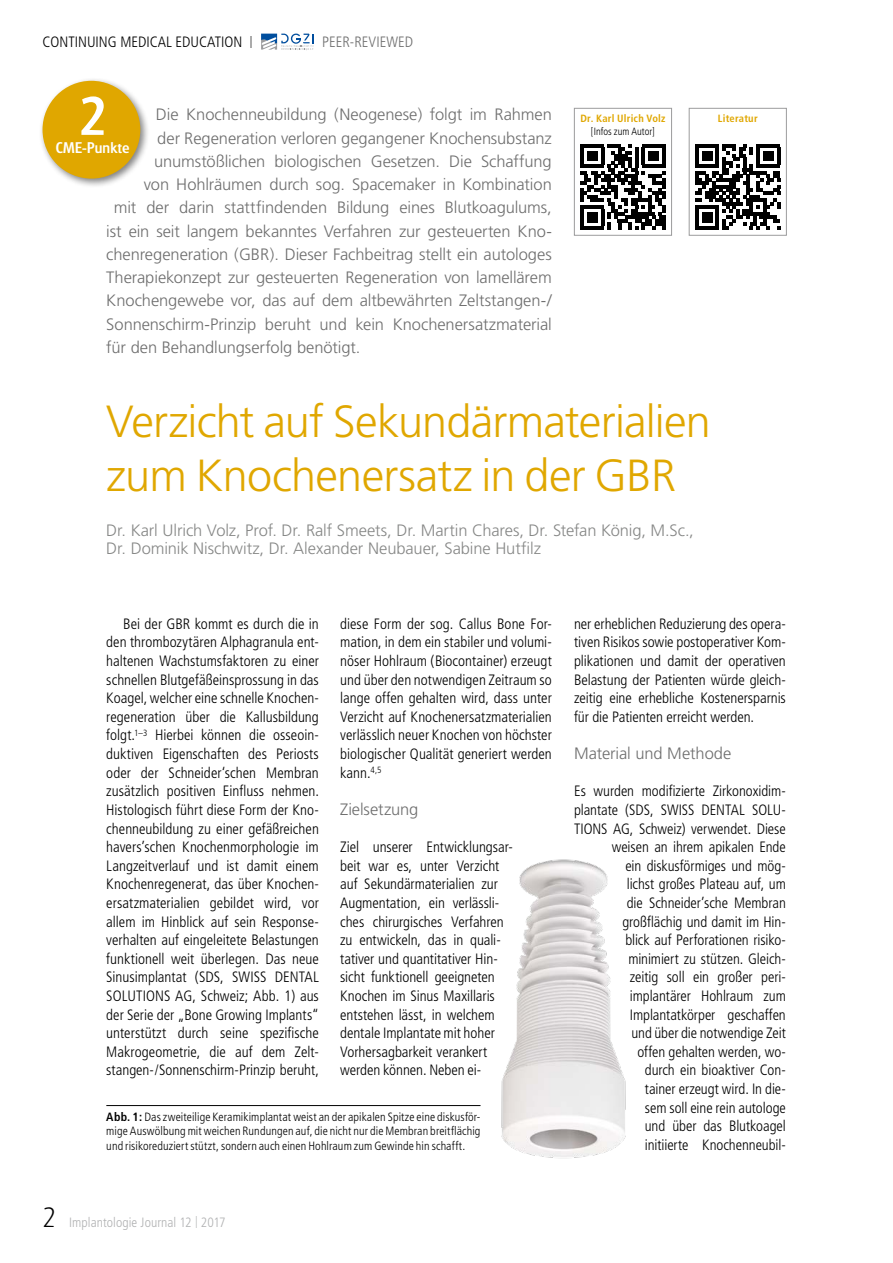
<style>
.page{position:relative;width:893px;height:1263px;background:#fff}
.page>*{position:absolute;margin:0;border:0;box-sizing:border-box;transform-origin:0 0}
.t1{font:500 52.5px "Glasgow";color:#fff}
.t2{font:300 45px/54px "Frutiger";letter-spacing:-.015em;color:#e0a700}
.t3{font:300 16.5px "Frutiger";letter-spacing:-.005em;color:#6e6e6e}
.t4{font:300 16.5px/18.6px "Frutiger";letter-spacing:-.005em;color:#868786}
.t5{font:300 condensed 15px/18.6px "Frutiger";letter-spacing:-.005em;color:#000;text-align:justify}
.t6{font:300 condensed 15px "Frutiger";color:#6e6e6e}
.t7{font:500 15px "Glasgow";letter-spacing:.015em;color:#fff}
.t8{font:300 condensed 13.5px "Frutiger";letter-spacing:.005em;color:#b1b2b3}
.t9{font:300 condensed 12px/14.4px "Frutiger";letter-spacing:.01em;color:#000;text-align:justify}
.t10{font:700 condensed 10.5px "Frutiger";letter-spacing:.02em;color:#e0a700}
.t11{font:300 condensed 10.5px "Frutiger";color:#000}
.s1{font-size:12px}
.s2{font-weight:700}
.s3{font-family:"Glasgow";font-weight:200;font-stretch:normal;font-size:27px;color:#000}
</style>
<div class="page">
<svg style="left:261px;top:34px;width:53px;height:16px"></svg>
<div style="left:38px;top:77px;width:112px;height:112px;background:#000;opacity:.5"></div>
<div style="left:43px;top:81px;width:97px;height:98px;background:#e0a700;border-radius:50%"></div>
<div style="left:689px;top:108px;width:98px;height:128px;border:1px solid #9c9c9d"></div>
<svg style="left:695px;top:144px;width:85px;height:85px"></svg>
<hr style="left:106px;top:1105px;width:374px;height:1px;background:#000">
<img style="left:480px;top:859px;width:146px;height:300px">
<div style="left:574px;top:108px;width:98px;height:128px;border:1px solid #9c9c9d"></div>
<svg style="left:580px;top:144px;width:85px;height:85px"></svg>
<p class="t5" style="left:43px;top:33px;width:212px">CONTINUING MEDICAL EDUCATION <span class="s1">|</span></p>
<p class="t6" style="left:322px;top:34px;width:92px">PEER-REVIEWED</p>
<h1 class="t1" style="left:79px;top:84px;width:29px">2</h1>
<p class="t7" style="left:56px;top:138px;width:75px">CME-Punkte</p>
<p class="t3" style="left:156px;top:105px;width:398px">Die Knochenneubildung (Neogenese) folgt im Rahmen</p>
<p class="t3" style="left:157px;top:129px;width:396px">der Regeneration verloren gegangener Knochensubstanz</p>
<p class="t3" style="left:154px;top:152px;width:399px">unumstößlichen biologischen Gesetzen. Die Schaffung</p>
<p class="t3" style="left:144px;top:175px;width:410px">von Hohlräumen durch sog. Spacemaker in Kombination</p>
<p class="t3" style="left:114px;top:198px;width:439px">mit der darin stattfindenden Bildung eines Blutkoagulums,</p>
<p class="t3" style="left:106px;top:222px;width:447px">ist ein seit langem bekanntes Verfahren zur gesteuerten Kno-</p>
<p class="t3" style="left:106px;top:245px;width:447px">chenregeneration (GBR). Dieser Fachbeitrag stellt ein autologes</p>
<p class="t3" style="left:106px;top:268px;width:447px">Therapiekonzept zur gesteuerten Regeneration von lamellärem</p>
<p class="t3" style="left:106px;top:291px;width:447px">Knochengewebe vor, das auf dem altbewährten Zeltstangen-/</p>
<p class="t3" style="left:106px;top:315px;width:447px">Sonnenschirm-Prinzip beruht und kein Knochenersatzmaterial</p>
<p class="t3" style="left:106px;top:338px;width:256px">für den Behandlungserfolg benötigt.</p>
<p class="t10" style="left:580px;top:113px;width:87px">Dr. Karl Ulrich Volz</p>
<p class="t11" style="left:591px;top:125px;width:65px">[Infos zum Autor]</p>
<p class="t10" style="left:718px;top:113px;width:41px">Literatur</p>
<h2 class="t2" style="left:106px;top:395px;width:606px">Verzicht auf Sekundärmaterialien zum Knochenersatz in der GBR</h2>
<p class="t4" style="left:106px;top:521px;width:589px">Dr. Karl Ulrich Volz, Prof. Dr. Ralf Smeets, Dr. Martin Chares, Dr. Stefan König, M.Sc.,<br>Dr. Dominik Nischwitz, Dr. Alexander Neubauer, Sabine Hutfilz</p>
<p class="t5" style="left:106px;top:615px;width:214px;text-indent:17px">Bei der GBR kommt es durch die in den thrombozytären Alphagranula ent&shy;haltenen Wachstumsfaktoren zu einer schnellen Blutgefäßeinsprossung in das Koagel, welcher eine schnelle Knochen&shy;regeneration über die Kallusbildung folgt.<sup>1–3</sup> Hierbei können die osseoin&shy;duktiven Eigenschaften des Periosts oder der Schneider‘schen Membran zusätzlich positiven Einfluss nehmen.<br>Histologisch führt diese Form der Kno&shy;chenneubildung zu einer gefäßreichen havers’schen Knochenmorphologie im Langzeitverlauf und ist damit einem Knochenregenerat, das über Knochen&shy;ersatzmaterialien gebildet wird, vor allem im Hinblick auf sein Response&shy;verhalten auf eingeleitete Belastungen funktionell weit überlegen. Das neue Sinusimplantat (SDS, SWISS DENTAL SOLUTIONS AG, Schweiz; Abb. 1) aus der Serie der „Bone Growing Implants“ unterstützt durch seine spezifische Makrogeometrie, die auf dem Zelt&shy;stangen-/Sonnenschirm-Prinzip beruht,</p>
<p class="t5" style="left:340px;top:615px;width:213px">diese Form der sog. Callus Bone For&shy;mation, in dem ein stabiler und volumi&shy;nöser Hohlraum (Biocontainer) erzeugt und über den notwendigen Zeitraum so lange offen gehalten wird, dass unter Verzicht auf Knochenersatzmaterialien verlässlich neuer Knochen von höchster biologischer Qualität generiert werden kann.<sup>4,5</sup></p>
<p class="t3" style="left:340px;top:800px;width:80px">Zielsetzung</p>
<p class="t5" style="left:340px;top:838px;width:174px;text-align:left">Ziel unserer Entwicklungsar&shy;beit war es, unter Verzicht auf Sekundärmaterialien zur<br>Augmentation, ein verlässli&shy;ches chirurgisches Verfahren zu entwickeln, das in quali&shy;tativer und quantitativer Hin&shy;sicht funktionell geeigneten<br>Knochen im Sinus Maxillaris entstehen lässt, in welchem dentale Implantate mit hoher<br>Vorhersagbarkeit verankert werden können. Neben ei-</p>
<p class="t9" style="left:106px;top:1110px;width:376px"><span class="s2">Abb. 1:</span> Das zweiteilige Keramikimplantat weist an der apikalen Spitze eine diskusför&shy;mige Auswölbung mit weichen Rundungen auf, die nicht nur die Membran breitflächig und risikoreduziert stützt, sondern auch einen Hohlraum zum Gewinde hin schafft.</p>
<p class="t8" style="left:43px;top:1214px;width:185px"><span class="s3">2</span> Implantologie Journal 12 <span class="s1">|</span> 2017</p>
<p class="t5" style="left:574px;top:615px;width:213px">ner erheblichen Reduzierung des opera&shy;tiven Risikos sowie postoperativer Kom&shy;plikationen und damit der operativen Belastung der Patienten würde gleich&shy;zeitig eine erhebliche Kostenersparnis für die Patienten erreicht werden.</p>
<p class="t3" style="left:574px;top:744px;width:159px">Material und Methode</p>
<p class="t5" style="left:574px;top:782px;width:213px;text-align:right">Es wurden modifizierte Zirkonoxidim&shy;plantate (SDS, SWISS DENTAL SOLU-<br>TIONS AG, Schweiz) verwendet. Diese weisen an ihrem apikalen Ende<br>ein diskusförmiges und mög-<br>lichst großes Plateau auf, um<br>die Schneider’sche Membran großflächig und damit im Hin-<br>blick auf Perforationen risiko&shy;minimiert zu stützen. Gleich-<br>zeitig soll ein großer peri&shy;implantärer Hohlraum zum<br>Implantatkörper geschaffen<br>und über die notwendige Zeit<br>offen gehalten werden, wo-<br>durch ein bioaktiver Con-<br>tainer erzeugt wird. In die-<br>sem soll eine rein autologe<br>und über das Blutkoagel<br>initiierte Knochenneubil-</p>
</div>
